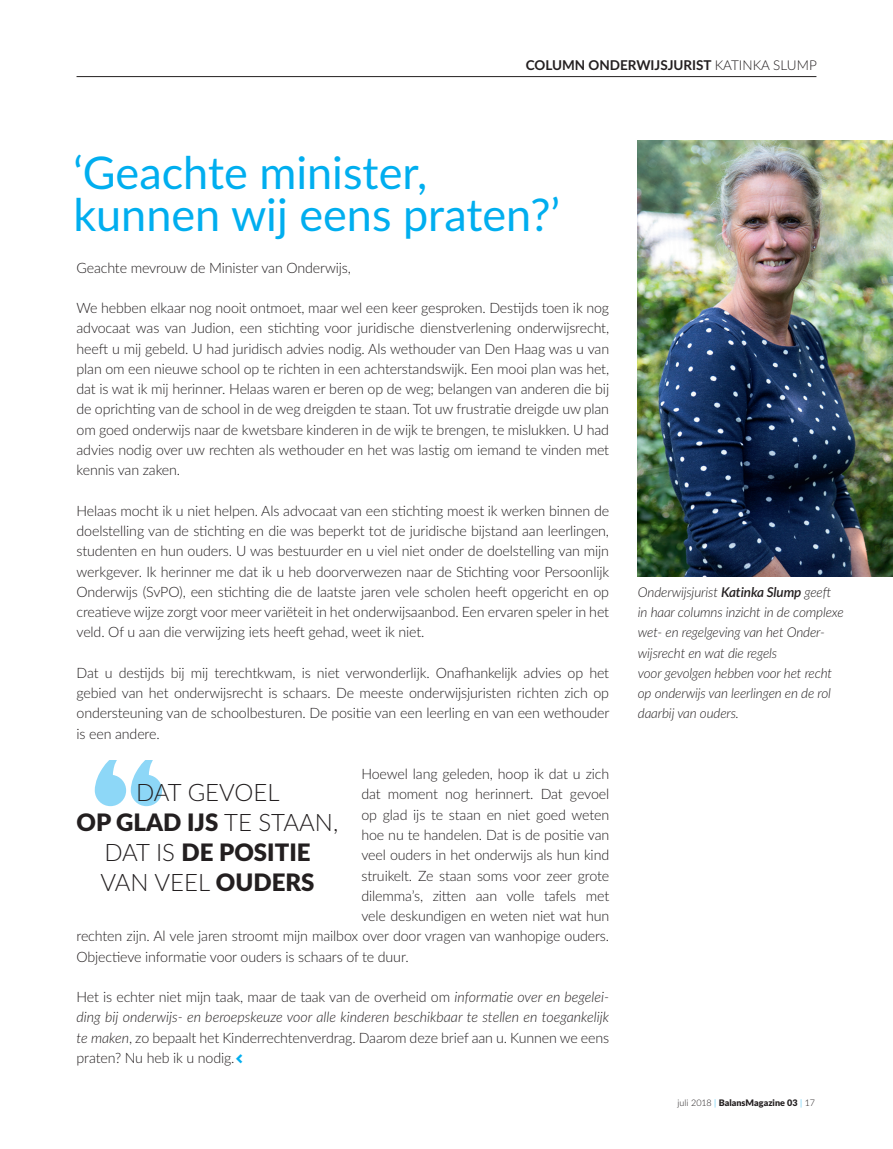
<style>
.page{position:relative;width:893px;height:1149px;background:#fff}
.page>*{position:absolute;margin:0;border:0;box-sizing:border-box;transform-origin:0 0}
.t1{font:45px/42px "Lato";color:#00aeef}
.t2{font:300 24px/30px "Lato";color:#231f20;text-align:center}
.t3{font:300 14.25px/20.2px "Lato";letter-spacing:-.01em;color:#231f20;text-align:justify}
.t4{font:italic 300 13.5px/20.2px "Lato";letter-spacing:-.01em;color:#231f20}
.t5{font:700 13.5px "Lato";color:#231f20}
.t6{font:900 9px "Lato";color:#231f20}
.s1{font-weight:300}
.s2{font-style:italic}
.s3{font-weight:900}
.s4{font-weight:600}
.s5{font-weight:300;color:#00aeef}
</style>
<div class="page">
<hr style="left:77px;top:76px;width:739px;height:1px;background:#231f20">
<img style="left:638px;top:140px;width:255px;height:436px">
<svg style="left:95px;top:760px;width:67px;height:45px"></svg>
<p class="t5" style="left:526px;top:56px;width:293px">COLUMN ONDERWIJSJURIST <span class="s1">KATINKA SLUMP</span></p>
<h1 class="t1" style="left:73px;top:150px;width:488px">‘Geachte minister, kunnen wij eens praten?’</h1>
<p class="t3" style="left:77px;top:257px;width:276px">Geachte mevrouw de Minister van Onderwijs,</p>
<p class="t3" style="left:77px;top:297px;width:534px">We hebben elkaar nog nooit ontmoet, maar wel een keer gesproken. Destijds toen ik nog advocaat was van Judion, een stichting voor juridische dienstverlening onderwijsrecht, heeft u mij gebeld. U had juridisch advies nodig. Als wethouder van Den Haag was u van plan om een nieuwe school op te richten in een achterstandswijk. Een mooi plan was het, dat is wat ik mij herinner. Helaas waren er beren op de weg; belangen van anderen die bij de oprichting van de school in de weg dreigden te staan. Tot uw frustratie dreigde uw plan om goed onderwijs naar de kwetsbare kinderen in de wijk te brengen, te mislukken. U had advies nodig over uw rechten als wethouder en het was lastig om iemand te vinden met kennis van zaken.</p>
<p class="t3" style="left:77px;top:500px;width:534px">Helaas mocht ik u niet helpen. Als advocaat van een stichting moest ik werken binnen de doelstelling van de stichting en die was beperkt tot de juridische bijstand aan leerlingen, studenten en hun ouders. U was bestuurder en u viel niet onder de doelstelling van mijn werkgever. Ik herinner me dat ik u heb doorverwezen naar de Stichting voor Persoonlijk Onderwijs (SvPO), een stichting die de laatste jaren vele scholen heeft opgericht en op creatieve wijze zorgt voor meer variëteit in het onderwijsaanbod. Een ervaren speler in het veld. Of u aan die verwijzing iets heeft gehad, weet ik niet.</p>
<p class="t3" style="left:77px;top:662px;width:534px">Dat u destijds bij mij terechtkwam, is niet verwonderlijk. Onafhankelijk advies op het gebied van het onderwijsrecht is schaars. De meeste onderwijsjuristen richten zich op ondersteuning van de schoolbesturen. De positie van een leerling en van een wethouder is een andere.</p>
<p class="t3" style="left:361px;top:763px;width:249px">Hoewel lang geleden, hoop ik dat u zich</p>
<p class="t3" style="left:361px;top:783px;width:249px">dat moment nog herinnert. Dat gevoel</p>
<p class="t3" style="left:361px;top:803px;width:249px">op glad ijs te staan en niet goed weten</p>
<p class="t3" style="left:361px;top:824px;width:249px">hoe nu te handelen. Dat is de positie van</p>
<p class="t3" style="left:361px;top:844px;width:249px">veel ouders in het onderwijs als hun kind</p>
<p class="t3" style="left:361px;top:864px;width:249px">struikelt. Ze staan soms voor zeer grote</p>
<p class="t3" style="left:361px;top:884px;width:249px">dilemma’s, zitten aan volle tafels met</p>
<p class="t3" style="left:361px;top:905px;width:249px">vele deskundigen en weten niet wat hun</p>
<p class="t3" style="left:77px;top:925px;width:534px">rechten zijn. Al vele jaren stroomt mijn mailbox over door vragen van wanhopige ouders.</p>
<p class="t3" style="left:77px;top:945px;width:334px">Objectieve informatie voor ouders is schaars of te duur.</p>
<p class="t3" style="left:77px;top:985px;width:534px">Het is echter niet mijn taak, maar de taak van de overheid om <span class="s2">informatie over en begelei&shy;ding bij onderwijs- en beroepskeuze voor alle kinderen beschikbaar te stellen en toegankelijk te maken</span>, zo bepaalt het Kinderrechtenverdrag. Daarom deze brief aan u. Kunnen we eens praten? Nu heb ik u nodig.</p>
<h2 class="t2" style="left:77px;top:775px;width:263px">DAT GEVOEL<br><span class="s3">OP GLAD IJS</span> TE STAAN,<br>DAT IS <span class="s3">DE POSITIE<br></span>VAN VEEL <span class="s3">OUDERS</span></h2>
<p class="t4" style="left:638px;top:581px;width:207px">Onderwijsjurist <span class="s4">Katinka Slump</span> geeft in haar columns inzicht in de complexe wet- en regelgeving van het Onder&shy;wijsrecht en wat die regels<br>voor gevolgen hebben voor het recht op onderwijs van leerlingen en de rol daarbij van ouders.</p>
<p class="t6" style="left:678px;top:1095px;width:139px"><span class="s1">juli 2018</span> <span class="s5">|</span> BalansMagazine 03 <span class="s5">|</span> <span class="s1">17</span></p>
</div>
